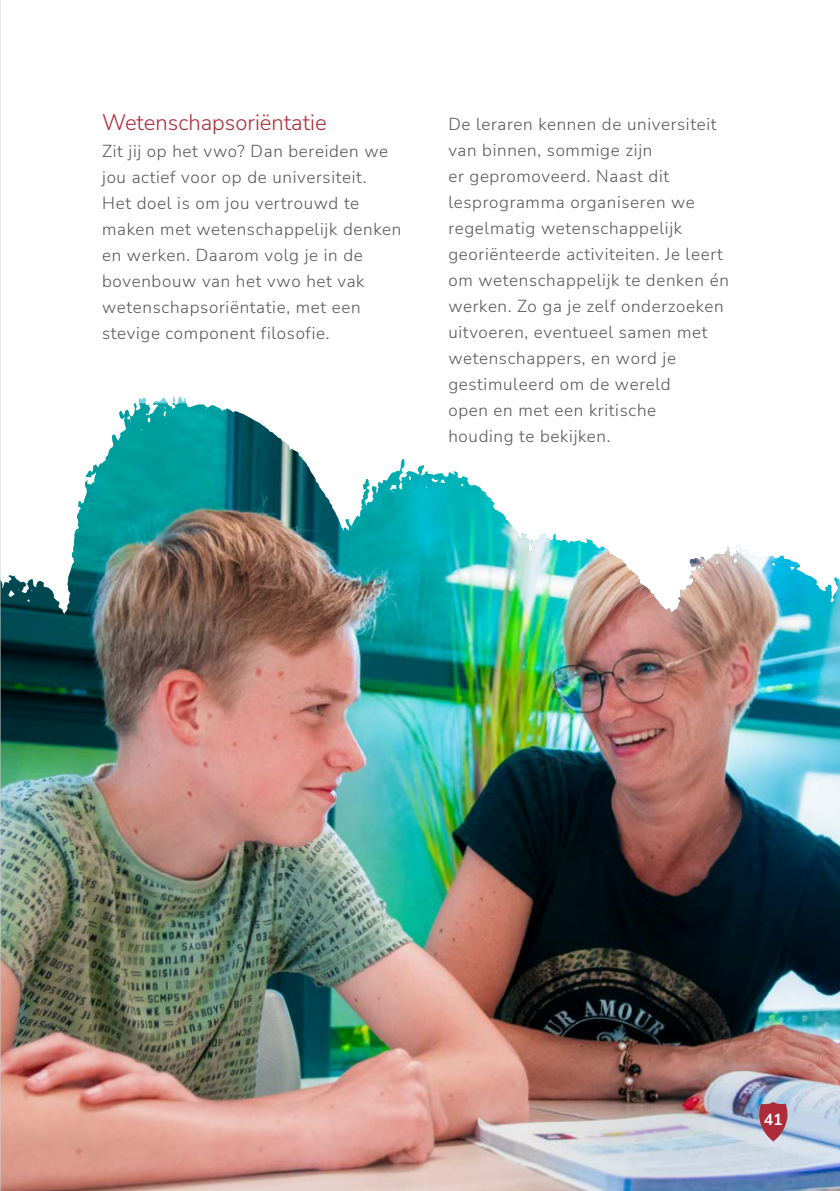
<style>
.page{position:relative;width:840px;height:1191px;background:#fff}
.page>*{position:absolute;margin:0;border:0;box-sizing:border-box;transform-origin:0 0}
.t1{font:300 22px "Nunito Sans";color:#ad2c3a}
.t2{font:300 17px/26px "Nunito Sans";letter-spacing:.04em;color:#575756}
.t3{font:700 16px "Nunito Sans";color:#fff}
</style>
<div class="page">
<img style="left:1px;top:396px;width:838px;height:795px">
<img style="left:78px;top:403px;width:100px;height:110px">
<svg style="left:758px;top:1101px;width:29px;height:40px"></svg>
<hr style="left:0;top:0;width:1px;height:1191px;background:#d0d0d0">
<p class="t1" style="left:102px;top:108px;width:226px">Wetenschapsoriëntatie</p>
<p class="t2" style="left:102px;top:137px;width:300px">Zit jij op het vwo? Dan bereiden we jou actief voor op de universiteit.<br>Het doel is om jou vertrouwd te maken met wetenschappelijk denken en werken. Daarom volg je in de bovenbouw van het vwo het vak wetenschapsoriëntatie, met een stevige component filosofie.</p>
<p class="t2" style="left:448px;top:111px;width:282px">De leraren kennen de universiteit van binnen, sommige zijn<br>er gepromoveerd. Naast dit lesprogramma organiseren we regelmatig wetenschappelijk georiënteerde activiteiten. Je leert om wetenschappelijk te denken én werken. Zo ga je zelf onderzoeken uitvoeren, eventueel samen met wetenschappers, en word je gestimuleerd om de wereld<br>open en met een kritische<br>houding te bekijken.</p>
<p class="t3" style="left:763px;top:1107px;width:21px">41</p>
</div>
